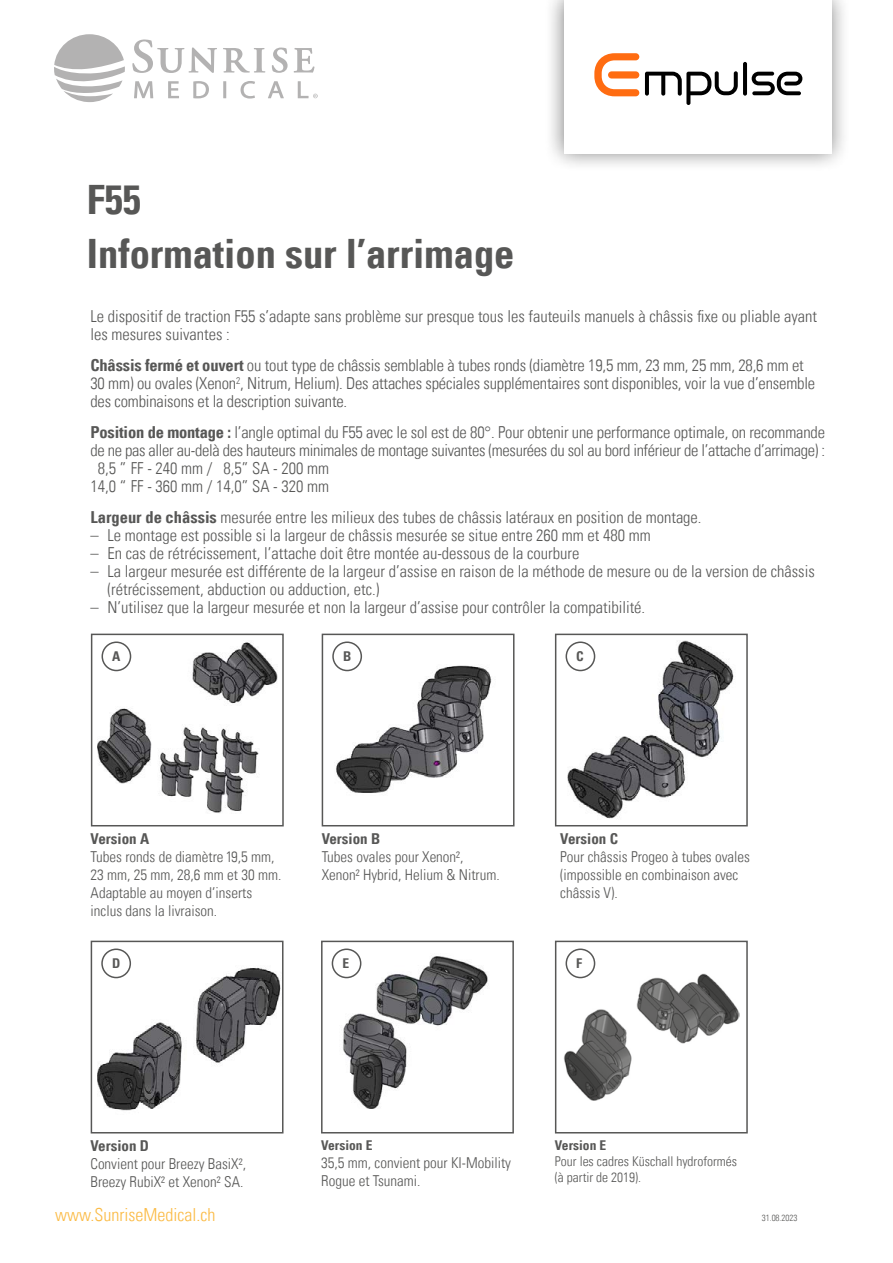
<style>
.page{position:relative;width:893px;height:1263px;background:#fff}
.page>*{position:absolute;margin:0;border:0;box-sizing:border-box;transform-origin:0 0}
.t1{font:40.5px/54px "Univers Com 67 Bold Cond";color:#575756}
.t2{font:18px "Univers Com 47 Light Cond";color:#fbba43}
.t3{font:16.5px/18px "Univers Com 47 Light Cond";color:#575756}
.t4{font:16.5px "Univers Com 47 Light Cond";letter-spacing:-.02em;color:#575756}
.t5{font:15px/18px "Univers Com 47 Light Cond";color:#575756}
.t6{font:15px "Univers Com 67 Bold Cond";color:#575756}
.t7{font:13.5px/16.2px "Univers Com 47 Light Cond";color:#575756}
.t8{font:13.5px "Univers Com 67 Bold Cond";color:#575756}
.t9{font:9px "Univers Com 47 Light Cond";color:#575756}
.s1{font-family:"Univers Com 67 Bold Cond"}
</style>
<div class="page">
<div style="left:544px;top:0;width:307px;height:173px;background:#000;opacity:.5"></div>
<div style="left:564px;top:0;width:267px;height:153px;background:#fff"></div>
<svg style="left:594px;top:53px;width:45px;height:43px"></svg>
<svg style="left:645px;top:71px;width:93px;height:34px"></svg>
<hr style="left:743px;top:62px;width:4px;height:34px;background:#000;border-radius:2px">
<svg style="left:752px;top:72px;width:50px;height:23px"></svg>
<svg style="left:54px;top:34px;width:71px;height:68px"></svg>
<svg style="left:223px;top:48px;width:42px;height:25px"></svg>
<svg style="left:132px;top:39px;width:85px;height:34px"></svg>
<svg style="left:272px;top:48px;width:16px;height:25px"></svg>
<svg style="left:294px;top:48px;width:20px;height:25px"></svg>
<svg style="left:134px;top:81px;width:19px;height:17px"></svg>
<svg style="left:168px;top:81px;width:11px;height:17px"></svg>
<svg style="left:193px;top:81px;width:16px;height:17px"></svg>
<svg style="left:223px;top:81px;width:3px;height:17px"></svg>
<svg style="left:241px;top:81px;width:14px;height:18px"></svg>
<svg style="left:268px;top:81px;width:16px;height:17px"></svg>
<svg style="left:298px;top:81px;width:20px;height:17px"></svg>
<img style="left:332px;top:644px;width:160px;height:149px">
<div style="left:322px;top:634px;width:192px;height:192px;border:2px solid #575756"></div>
<div style="left:332px;top:641px;width:30px;height:30px;border:2px solid #575756;border-radius:50%"></div>
<img style="left:565px;top:640px;width:169px;height:179px">
<div style="left:555px;top:634px;width:193px;height:192px;border:2px solid #575756"></div>
<div style="left:566px;top:641px;width:29px;height:30px;border:2px solid #575756;border-radius:50%"></div>
<img style="left:331px;top:951px;width:157px;height:158px">
<div style="left:321px;top:941px;width:193px;height:192px;border:2px solid #575756"></div>
<div style="left:332px;top:948px;width:29px;height:30px;border:2px solid #575756;border-radius:50%"></div>
<img style="left:563px;top:973px;width:176px;height:128px">
<div style="left:555px;top:941px;width:193px;height:192px;border:2px solid #575756"></div>
<div style="left:566px;top:948px;width:29px;height:30px;border:2px solid #575756;border-radius:50%"></div>
<img style="left:97px;top:951px;width:183px;height:160px">
<div style="left:91px;top:941px;width:192px;height:192px;border:2px solid #575756"></div>
<div style="left:101px;top:948px;width:30px;height:30px;border:2px solid #575756;border-radius:50%"></div>
<img style="left:97px;top:642px;width:181px;height:171px">
<div style="left:91px;top:634px;width:193px;height:192px;border:2px solid #575756"></div>
<div style="left:102px;top:641px;width:29px;height:30px;border:2px solid #575756;border-radius:50%"></div>
<h1 class="t1" style="left:87px;top:172px;width:429px">F55<br>Information sur l’arrimage</h1>
<p class="t3" style="left:90px;top:308px;width:728px">Le dispositif de traction F55 s’adapte sans problème sur presque tous les fauteuils manuels à châssis fixe ou pliable ayant les mesures suivantes :</p>
<p class="t3" style="left:90px;top:356px;width:726px"><span class="s1">Châssis fermé et ouvert</span> ou tout type de châssis semblable à tubes ronds (diamètre 19,5 mm, 23 mm, 25 mm, 28,6 mm et<br>30 mm) ou ovales (Xenon<sup>2</sup>, Nitrum, Helium). Des attaches spéciales supplémentaires sont disponibles, voir la vue d’ensemble des combinaisons et la description suivante.</p>
<p class="t3" style="left:90px;top:423px;width:736px"><span class="s1">Position de montage :</span> l’angle optimal du F55 avec le sol est de 80°. Pour obtenir une performance optimale, on recommande</p>
<p class="t4" style="left:90px;top:440px;width:736px">de ne pas aller au-delà des hauteurs minimales de montage suivantes (mesurées du sol au bord inférieur de l’attache d’arrimage) :</p>
<p class="t3" style="left:98px;top:459px;width:233px">8,5 ” FF - 240 mm / 8,5” SA - 200 mm</p>
<p class="t3" style="left:90px;top:477px;width:240px">14,0 “ FF - 360 mm / 14,0” SA - 320 mm</p>
<p class="t3" style="left:90px;top:508px;width:613px"><span class="s1">Largeur de châssis</span> mesurée entre les milieux des tubes de châssis latéraux en position de montage.</p>
<p class="t3" style="left:90px;top:526px;width:562px">– Le montage est possible si la largeur de châssis mesurée se situe entre 260 mm et 480 mm</p>
<p class="t3" style="left:90px;top:544px;width:490px">– En cas de rétrécissement, l’attache doit être montée au-dessous de la courbure</p>
<p class="t3" style="left:108px;top:562px;width:709px;text-indent:-17px">– La largeur mesurée est différente de la largeur d’assise en raison de la méthode de mesure ou de la version de châssis (rétrécissement, abduction ou adduction, etc.)</p>
<p class="t3" style="left:90px;top:598px;width:556px">– N’utilisez que la largeur mesurée et non la largeur d’assise pour contrôler la compatibilité.</p>
<p class="t8" style="left:112px;top:648px;width:10px">A</p>
<p class="t8" style="left:343px;top:648px;width:10px">B</p>
<p class="t8" style="left:576px;top:648px;width:9px">C</p>
<p class="t6" style="left:91px;top:829px;width:60px">Version A</p>
<p class="t5" style="left:91px;top:847px;width:192px">Tubes ronds de diamètre 19,5 mm,<br>23 mm, 25 mm, 28,6 mm et 30 mm.<br>Adaptable au moyen d’inserts inclus dans la livraison.</p>
<p class="t6" style="left:322px;top:829px;width:60px">Version B</p>
<p class="t5" style="left:322px;top:847px;width:180px">Tubes ovales pour Xenon²,<br>Xenon² Hybrid, Helium &amp; Nitrum.</p>
<p class="t6" style="left:560px;top:829px;width:59px">Version C</p>
<p class="t5" style="left:560px;top:847px;width:191px">Pour châssis Progeo à tubes ovales (impossible en combinaison avec châssis V).</p>
<p class="t8" style="left:112px;top:955px;width:10px">D</p>
<p class="t8" style="left:342px;top:955px;width:8px">E</p>
<p class="t8" style="left:576px;top:955px;width:7px">F</p>
<p class="t6" style="left:90px;top:1136px;width:60px">Version D</p>
<p class="t5" style="left:90px;top:1154px;width:157px">Convient pour Breezy BasiX²,<br>Breezy RubiX² et Xenon² SA.</p>
<p class="t8" style="left:321px;top:1136px;width:53px">Version E</p>
<p class="t5" style="left:321px;top:1153px;width:191px">35,5 mm, convient pour KI-Mobility<br>Rogue et Tsunami.</p>
<p class="t8" style="left:555px;top:1136px;width:53px">Version E</p>
<p class="t7" style="left:555px;top:1153px;width:184px">Pour les cadres Küschall hydroformés (à partir de 2019).</p>
<p class="t2" style="left:55px;top:1204px;width:162px">www.SunriseMedical.ch</p>
<p class="t9" style="left:762px;top:1213px;width:37px">31.08.2023</p>
</div>
